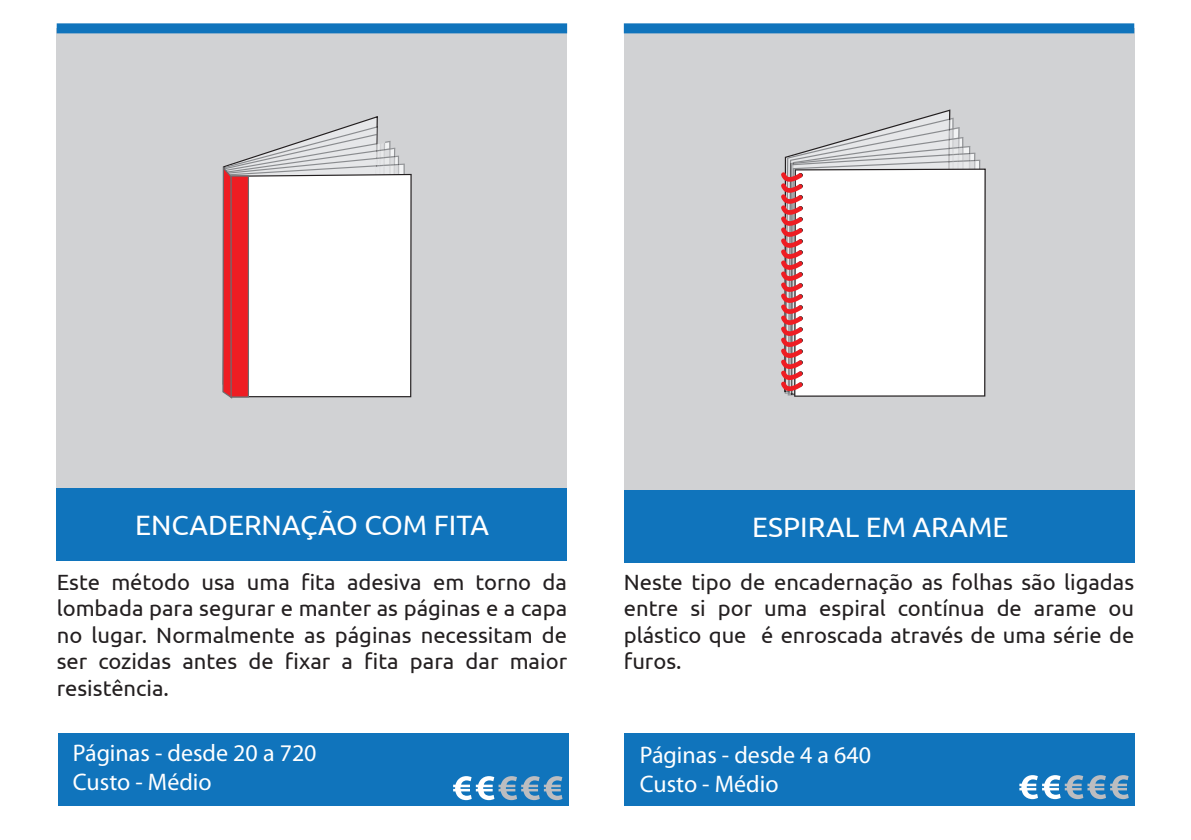
<style>
.page{position:relative;width:1191px;height:840px;background:#fff}
.page>*{position:absolute;margin:0;border:0;box-sizing:border-box;transform-origin:0 0}
.t1{font:28px "Ubuntu";color:#fff}
.t2{font:24px/28.8px "Myriad Pro";color:#fff}
.t3{font:22px/26.4px "Ubuntu";color:#231f20;text-align:justify}
</style>
<div class="page">
<div style="left:57px;top:28px;width:510px;height:461px;background:#d1d2d4"></div>
<svg style="left:222px;top:128px;width:189px;height:270px;background:#f0ddde"></svg>
<div style="left:57px;top:488px;width:510px;height:72px;background:#1074bc"></div>
<div style="left:624px;top:28px;width:510px;height:461px;background:#d1d2d4"></div>
<svg style="left:794px;top:168px;width:191px;height:228px"></svg>
<svg style="left:781px;top:119px;width:199px;height:276px;background:#f1e9ea"></svg>
<div style="left:624px;top:490px;width:510px;height:72px;background:#1074bc"></div>
<div style="left:58px;top:732px;width:510px;height:72px;background:#1074bc"></div>
<div style="left:624px;top:732px;width:510px;height:72px;background:#1074bc"></div>
<div style="left:624px;top:23px;width:510px;height:10px;background:#1074bc"></div>
<div style="left:57px;top:23px;width:510px;height:10px;background:#1074bc"></div>
<svg style="left:1019px;top:775px;width:109px;height:23px"></svg>
<svg style="left:453px;top:776px;width:109px;height:23px"></svg>
<p class="t1" style="left:135px;top:507px;width:355px">ENCADERNAÇÃO COM FITA</p>
<p class="t3" style="left:57px;top:568px;width:512px">Este método usa uma fita adesiva em torno da lombada para segurar e manter as páginas e a capa no lugar. Normalmente as páginas necessitam de ser cozidas antes de fixar a fita para dar maior resistência.</p>
<p class="t2" style="left:73px;top:738px;width:245px">Páginas - desde 20 a 720<br>Custo - Médio</p>
<p class="t1" style="left:752px;top:510px;width:258px">ESPIRAL EM ARAME</p>
<p class="t3" style="left:624px;top:568px;width:512px">Neste tipo de encadernação as folhas são ligadas entre si por uma espiral contínua de arame ou plástico que é enroscada através de uma série de furos.</p>
<p class="t2" style="left:640px;top:740px;width:233px">Páginas - desde 4 a 640<br>Custo - Médio</p>
</div>
